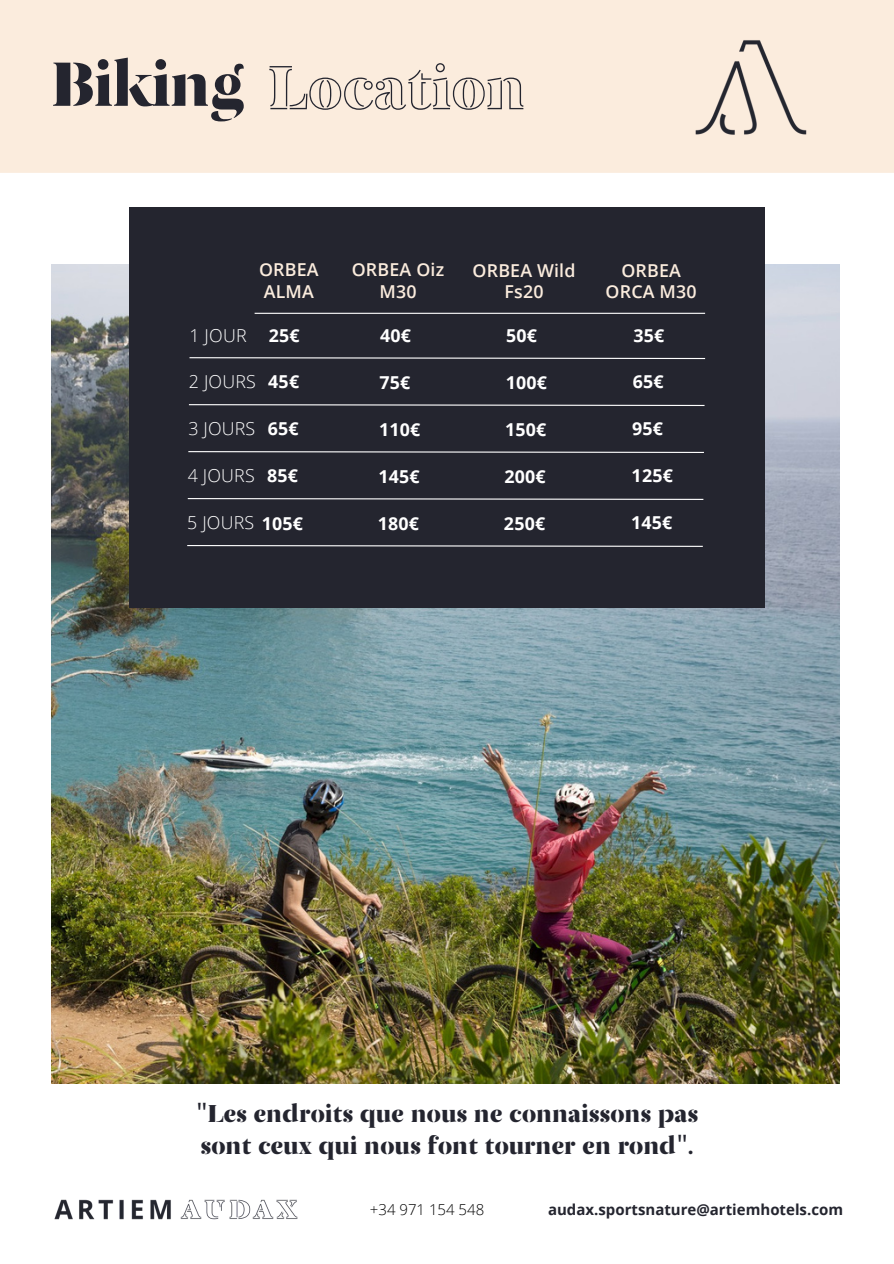
<style>
.page{position:relative;width:894px;height:1264px;background:#fff}
.page>*{position:absolute;margin:0;border:0;box-sizing:border-box;transform-origin:0 0}
.t1{font:68.55px "Artiem";color:#24252f}
.t2{font:68.55px "Artiem";color:#24252f}
.t3{font:26.85px/31.5px "Artiem";letter-spacing:.01em;color:#24252f}
.t4{font:700 17.85px "Open Sans";letter-spacing:.01em;color:#fff}
.t5{font:600 17.85px/21.3px "Open Sans";letter-spacing:.01em;color:#fbecdd;text-align:center}
.t6{font:300 17.85px "Open Sans";letter-spacing:.01em;color:#fff}
.t7{font:700 15px "Open Sans";color:#24252f}
.t8{font:300 15px "Open Sans";color:#000}
.s1{font-weight:700}
.s2{font-family:"Noto Sans"}
</style>
<div class="page">
<div style="left:0;top:0;width:893px;height:173px;background:#fbecdd"></div>
<img style="left:51px;top:264px;width:788px;height:819px">
<div style="left:129px;top:207px;width:635px;height:400px;background:#24252f"></div>
<hr style="left:254px;top:313px;width:451px;height:1px;background:#fff">
<svg style="left:189px;top:357px;width:517px;height:2px"></svg>
<svg style="left:188px;top:404px;width:517px;height:2px"></svg>
<svg style="left:188px;top:451px;width:516px;height:2px"></svg>
<svg style="left:187px;top:498px;width:517px;height:2px"></svg>
<svg style="left:187px;top:545px;width:516px;height:2px"></svg>
<img style="left:54px;top:1199px;width:244px;height:21px">
<img style="left:695px;top:40px;width:112px;height:95px">
<h3 class="t2" style="left:51px;top:55px;width:195px">Biking</h3>
<h1 class="t1" style="left:268px;top:58px;width:260px">Location</h1>
<h5 class="t6" style="left:189px;top:322px;width:59px">1 JOUR</h5>
<h4 class="t5" style="left:352px;top:258px;width:94px">ORBEA Oiz<br>M30</h4>
<h5 class="t5" style="left:259px;top:258px;width:61px;text-align:left">ORBEA<br>ALMA</h5>
<h3 class="t5" style="left:472px;top:259px;width:104px">ORBEA Wild<br>Fs20</h3>
<h4 class="t5" style="left:605px;top:259px;width:92px">ORBEA<br>ORCA M30</h4>
<h5 class="t4" style="left:269px;top:322px;width:32px">25€</h5>
<h5 class="t4" style="left:380px;top:323px;width:32px">40€</h5>
<h5 class="t4" style="left:506px;top:323px;width:32px">50€</h5>
<h5 class="t4" style="left:633px;top:322px;width:32px">35€</h5>
<h5 class="t6" style="left:189px;top:369px;width:68px">2 JOURS</h5>
<h5 class="t4" style="left:268px;top:369px;width:32px">45€</h5>
<h5 class="t4" style="left:379px;top:370px;width:32px">75€</h5>
<h5 class="t4" style="left:505px;top:370px;width:43px">100€</h5>
<h4 class="t4" style="left:632px;top:369px;width:32px">65€</h4>
<h5 class="t6" style="left:188px;top:416px;width:68px">3 JOURS</h5>
<h5 class="t4" style="left:268px;top:416px;width:32px">65€</h5>
<h5 class="t4" style="left:379px;top:417px;width:43px">110€</h5>
<h5 class="t4" style="left:505px;top:417px;width:43px">150€</h5>
<h4 class="t4" style="left:632px;top:416px;width:32px">95€</h4>
<h5 class="t6" style="left:188px;top:463px;width:68px">4 JOURS</h5>
<h5 class="t4" style="left:267px;top:463px;width:32px">85€</h5>
<h5 class="t4" style="left:378px;top:464px;width:43px">145€</h5>
<h5 class="t4" style="left:504px;top:464px;width:43px">200€</h5>
<h4 class="t4" style="left:631px;top:463px;width:43px">125€</h4>
<h5 class="t6" style="left:187px;top:510px;width:117px">5 JOURS <span class="s1">105€</span></h5>
<h5 class="t4" style="left:378px;top:510px;width:43px">180€</h5>
<h5 class="t4" style="left:504px;top:511px;width:43px">250€</h5>
<p class="t4" style="left:631px;top:510px;width:43px">145€</p>
<h2 class="t3" style="left:196px;top:1100px;width:503px"><span class="s2">"</span>Les endroits que nous ne connaissons pas sont ceux qui nous font tourner en rond<span class="s2">"</span>.</h2>
<p class="t8" style="left:370px;top:1199px;width:116px">+34 971 154 548</p>
<p class="t7" style="left:548px;top:1199px;width:296px">audax.sportsnature@artiemhotels.com</p>
</div>
